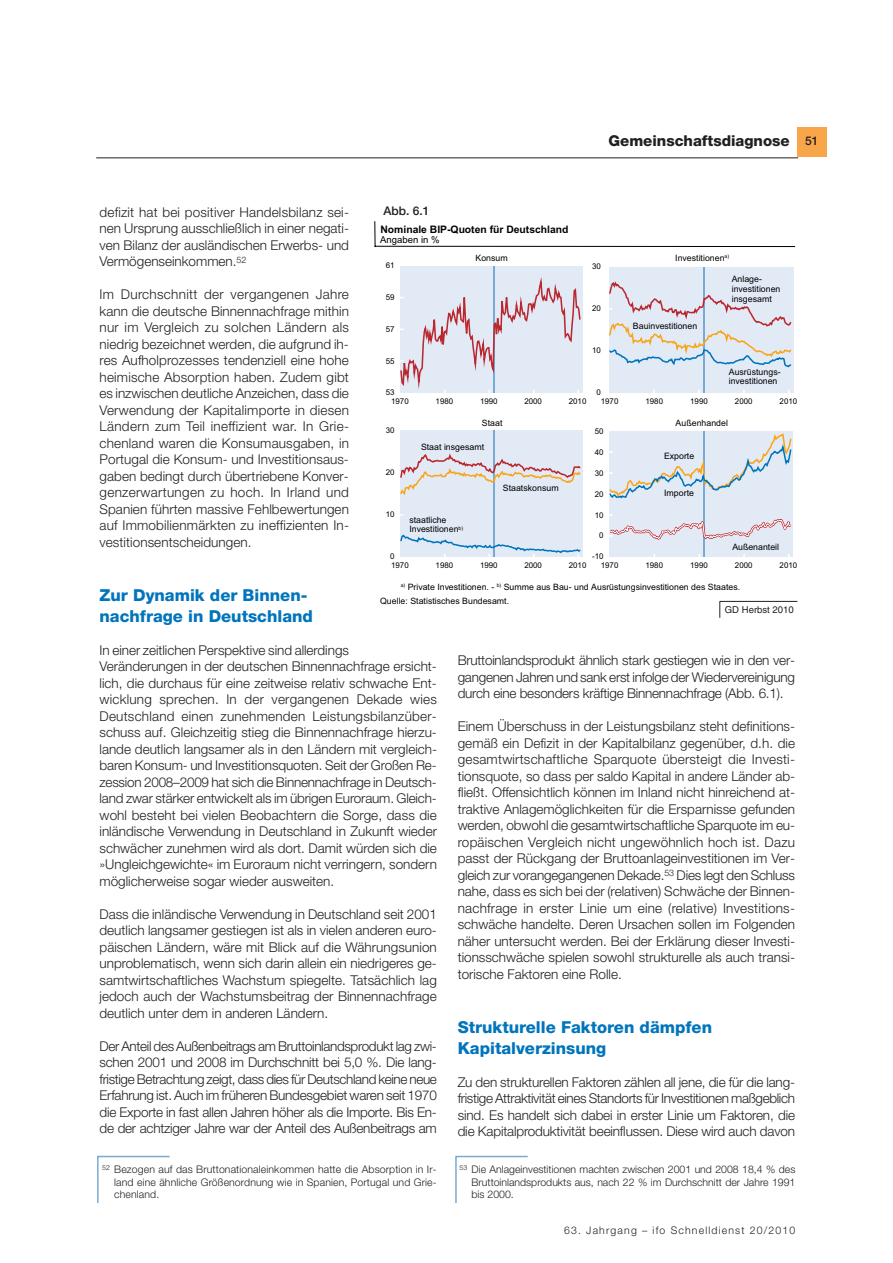
<style>
.page{position:relative;width:893px;height:1263px;background:#fff}
.page>*{position:absolute;margin:0;border:0;box-sizing:border-box;transform-origin:0 0}
.t1{font:800 16.5px/21px "Helvetica Neue LT Std";color:#0074bc}
.t2{font:800 15px "Helvetica Neue LT Std";color:#231f20}
.t3{font:300 13.5px/16.5px "Helvetica Neue LT Std";color:#231f20;text-align:justify}
.t4{font:500 12px "Helvetica Neue LT Std";color:#231f20}
.t5{font:300 10.5px/12.8px "Helvetica Neue LT Std";letter-spacing:.01em;color:#231f20;text-align:justify}
.t6{font:300 10.5px "Helvetica Neue LT Std";letter-spacing:.11em;color:#231f20}
.t7{font:700 10.35px "Arial";color:#000}
.t8{font:9.6px "Helvetica";color:#231f20}
.t9{font:9.6px "Arial";color:#000}
.t10{font:8.85px/9.3px "Arial";color:#000}
.t11{font:8.7px "Arial";color:#000}
.t12{font:7.95px "Arial";color:#000}
</style>
<div class="page">
<hr style="left:96px;top:157px;width:702px;height:1px;background:#231f20">
<div style="left:796px;top:128px;width:30px;height:29px;background:#f9a64a"></div>
<svg style="left:374px;top:222px;width:1px;height:24px"></svg>
<hr style="left:375px;top:246px;width:419px;height:1px;background:#000">
<svg style="left:400px;top:266px;width:181px;height:127px;background:#dedae6"></svg>
<div style="left:609px;top:267px;width:184px;height:126px;background:#e2eaf6"></div>
<div style="left:400px;top:430px;width:182px;height:127px;background:#e2eaf6"></div>
<hr style="left:493px;top:430px;width:2px;height:127px;background:#79aad4">
<svg style="left:400px;top:453px;width:181px;height:42px"></svg>
<div style="left:609px;top:431px;width:184px;height:126px;background:#e2eaf6"></div>
<hr style="left:703px;top:431px;width:1px;height:126px;background:#79aad4">
<svg style="left:609px;top:431px;width:183px;height:69px"></svg>
<svg style="left:400px;top:534px;width:181px;height:23px"></svg>
<hr style="left:719px;top:601px;width:78px;height:1px;background:#231f20">
<svg style="left:719px;top:601px;width:1px;height:17px"></svg>
<svg style="left:609px;top:514px;width:182px;height:29px"></svg>
<hr style="left:703px;top:267px;width:1px;height:126px;background:#79aad4">
<svg style="left:609px;top:279px;width:183px;height:89px"></svg>
<svg style="left:97px;top:1155px;width:73px;height:48px"></svg>
<svg style="left:455px;top:1155px;width:73px;height:48px"></svg>
<p class="t2" style="left:608px;top:135px;width:183px">Gemeinschaftsdiagnose</p>
<p class="t4" style="left:805px;top:136px;width:15px">51</p>
<p class="t4" style="left:383px;top:206px;width:48px">Abb. 6.1</p>
<p class="t3" style="left:100px;top:205px;width:251px">defizit hat bei positiver Handelsbilanz sei&shy;nen Ursprung ausschließlich in einer negati&shy;ven Bilanz der ausländischen Erwerbs- und Vermögenseinkommen.<sup>52</sup></p>
<p class="t3" style="left:100px;top:287px;width:251px">Im Durchschnitt der vergangenen Jahre kann die deutsche Binnennachfrage mithin nur im Vergleich zu solchen Ländern als niedrig bezeichnet werden, die aufgrund ih&shy;res Aufholprozesses tendenziell eine hohe heimische Absorption haben. Zudem gibt es inzwischen deutliche Anzeichen, dass die Verwendung der Kapitalimporte in diesen Ländern zum Teil ineffizient war. In Grie&shy;chenland waren die Konsumausgaben, in Portugal die Konsum- und Investitionsaus&shy;gaben bedingt durch übertriebene Konver&shy;genzerwartungen zu hoch. In Irland und Spanien führten massive Fehlbewertungen auf Immobilienmärkten zu ineffizienten In&shy;vestitionsentscheidungen.</p>
<p class="t1" style="left:100px;top:586px;width:215px">Zur Dynamik der Binnen&shy;nachfrage in Deutschland</p>
<p class="t3" style="left:100px;top:643px;width:339px;text-align:left">In einer zeitlichen Perspektive sind allerdings Veränderungen in der deutschen Binnennachfrage ersicht&shy;lich, die durchaus für eine zeitweise relativ schwache Ent&shy;wicklung sprechen. In der vergangenen Dekade wies Deutschland einen zunehmenden Leistungsbilanzüber&shy;schuss auf. Gleichzeitig stieg die Binnennachfrage hierzu&shy;lande deutlich langsamer als in den Ländern mit vergleich&shy;baren Konsum- und Investitionsquoten. Seit der Großen Re&shy;zession 2008–2009 hat sich die Binnennachfrage in Deutsch&shy;land zwar stärker entwickelt als im übrigen Euroraum. Gleich&shy;wohl besteht bei vielen Beobachtern die Sorge, dass die inländische Verwendung in Deutschland in Zukunft wieder schwächer zunehmen wird als dort. Damit würden sich die »Ungleichgewichte« im Euroraum nicht verringern, sondern möglicherweise sogar wieder ausweiten.</p>
<p class="t3" style="left:100px;top:907px;width:339px">Dass die inländische Verwendung in Deutschland seit 2001 deutlich langsamer gestiegen ist als in vielen anderen euro&shy;päischen Ländern, wäre mit Blick auf die Währungsunion unproblematisch, wenn sich darin allein ein niedrigeres ge&shy;samtwirtschaftliches Wachstum spiegelte. Tatsächlich lag jedoch auch der Wachstumsbeitrag der Binnennachfrage deutlich unter dem in anderen Ländern.</p>
<p class="t3" style="left:100px;top:1039px;width:339px">Der Anteil des Außenbeitrags am Bruttoinlandsprodukt lag zwi&shy;schen 2001 und 2008 im Durchschnitt bei 5,0 %. Die lang&shy;fristige Betrachtung zeigt, dass dies für Deutschland keine neue Erfahrung ist. Auch im früheren Bundesgebiet waren seit 1970 die Exporte in fast allen Jahren höher als die Importe. Bis En&shy;de der achtziger Jahre war der Anteil des Außenbeitrags am</p>
<p class="t7" style="left:380px;top:225px;width:189px">Nominale BIP-Quoten für Deutschland</p>
<p class="t9" style="left:380px;top:236px;width:61px">Angaben in %</p>
<p class="t11" style="left:675px;top:255px;width:55px">Investitionen<sup>a)</sup></p>
<p class="t11" style="left:475px;top:255px;width:34px">Konsum</p>
<p class="t12" style="left:386px;top:263px;width:10px">61</p>
<p class="t12" style="left:592px;top:264px;width:10px">30</p>
<p class="t10" style="left:731px;top:274px;width:50px;line-height:10.2px">Anlage&shy;investitionen insgesamt</p>
<p class="t12" style="left:386px;top:294px;width:10px">59</p>
<p class="t12" style="left:592px;top:306px;width:10px">20</p>
<p class="t10" style="left:633px;top:322px;width:66px">Bauinvestitionen</p>
<p class="t12" style="left:386px;top:326px;width:10px">57</p>
<p class="t12" style="left:592px;top:348px;width:10px">10</p>
<p class="t12" style="left:386px;top:358px;width:10px">55</p>
<p class="t10" style="left:728px;top:368px;width:53px">Ausrüstungs&shy;investitionen</p>
<p class="t12" style="left:386px;top:390px;width:10px">53</p>
<p class="t12" style="left:596px;top:390px;width:6px">0</p>
<p class="t12" style="left:391px;top:398px;width:19px">1970</p>
<p class="t12" style="left:435px;top:398px;width:19px">1980</p>
<p class="t12" style="left:480px;top:398px;width:19px">1990</p>
<p class="t12" style="left:524px;top:398px;width:19px">2000</p>
<p class="t12" style="left:569px;top:398px;width:19px">2010</p>
<p class="t12" style="left:600px;top:398px;width:19px">1970</p>
<p class="t12" style="left:645px;top:398px;width:19px">1980</p>
<p class="t12" style="left:690px;top:398px;width:19px">1990</p>
<p class="t12" style="left:735px;top:398px;width:19px">2000</p>
<p class="t12" style="left:779px;top:398px;width:19px">2010</p>
<p class="t11" style="left:482px;top:419px;width:22px">Staat</p>
<p class="t11" style="left:675px;top:419px;width:54px">Außenhandel</p>
<p class="t12" style="left:386px;top:427px;width:10px">30</p>
<p class="t12" style="left:594px;top:428px;width:10px">50</p>
<p class="t10" style="left:421px;top:443px;width:65px">Staat insgesamt</p>
<p class="t12" style="left:594px;top:449px;width:10px">40</p>
<p class="t10" style="left:664px;top:452px;width:32px">Exporte</p>
<p class="t10" style="left:664px;top:489px;width:31px">Importe</p>
<p class="t12" style="left:386px;top:469px;width:10px">20</p>
<p class="t12" style="left:594px;top:470px;width:10px">30</p>
<p class="t10" style="left:503px;top:484px;width:57px">Staatskonsum</p>
<p class="t12" style="left:594px;top:491px;width:10px">20</p>
<p class="t12" style="left:386px;top:512px;width:10px">10</p>
<p class="t12" style="left:594px;top:512px;width:10px">10</p>
<p class="t10" style="left:409px;top:516px;width:55px">staatliche<br>Investitionen<sup>b)</sup></p>
<p class="t12" style="left:599px;top:533px;width:6px">0</p>
<p class="t10" style="left:732px;top:543px;width:48px">Außenanteil</p>
<p class="t12" style="left:390px;top:554px;width:6px">0</p>
<p class="t12" style="left:592px;top:554px;width:13px">-10</p>
<p class="t12" style="left:391px;top:563px;width:19px">1970</p>
<p class="t12" style="left:435px;top:563px;width:19px">1980</p>
<p class="t12" style="left:480px;top:563px;width:19px">1990</p>
<p class="t12" style="left:524px;top:563px;width:19px">2000</p>
<p class="t12" style="left:569px;top:563px;width:19px">2010</p>
<p class="t12" style="left:600px;top:563px;width:19px">1970</p>
<p class="t12" style="left:645px;top:563px;width:19px">1980</p>
<p class="t12" style="left:690px;top:563px;width:19px">1990</p>
<p class="t12" style="left:735px;top:563px;width:19px">2000</p>
<p class="t12" style="left:779px;top:563px;width:19px">2010</p>
<p class="t11" style="left:400px;top:584px;width:341px"><sup>a)</sup> Private Investitionen. - <sup>b)</sup> Summe aus Bau- und Ausrüstungsinvestitionen des Staates.</p>
<p class="t8" style="left:724px;top:607px;width:70px">GD Herbst 2010</p>
<p class="t11" style="left:380px;top:598px;width:130px">Quelle: Statistisches Bundesamt.</p>
<p class="t3" style="left:457px;top:653px;width:339px">Bruttoinlandsprodukt ähnlich stark gestiegen wie in den ver&shy;gangenen Jahren und sank erst infolge der Wiedervereinigung durch eine besonders kräftige Binnennachfrage (Abb. 6.1).</p>
<p class="t3" style="left:457px;top:719px;width:339px">Einem Überschuss in der Leistungsbilanz steht definitions&shy;gemäß ein Defizit in der Kapitalbilanz gegenüber, d.h. die gesamtwirtschaftliche Sparquote übersteigt die Investi&shy;tionsquote, so dass per saldo Kapital in andere Länder ab&shy;fließt. Offensichtlich können im Inland nicht hinreichend at&shy;traktive Anlagemöglichkeiten für die Ersparnisse gefunden werden, obwohl die gesamtwirtschaftliche Sparquote im eu&shy;ropäischen Vergleich nicht ungewöhnlich hoch ist. Dazu passt der Rückgang der Bruttoanlageinvestitionen im Ver&shy;gleich zur vorangegangenen Dekade.<sup>53</sup> Dies legt den Schluss nahe, dass es sich bei der (relativen) Schwäche der Binnen&shy;nachfrage in erster Linie um eine (relative) Investitions&shy;schwäche handelte. Deren Ursachen sollen im Folgenden näher untersucht werden. Bei der Erklärung dieser Investi&shy;tionsschwäche spielen sowohl strukturelle als auch transi&shy;torische Faktoren eine Rolle.</p>
<p class="t1" style="left:457px;top:1018px;width:256px">Strukturelle Faktoren dämpfen<br>Kapitalverzinsung</p>
<p class="t3" style="left:457px;top:1075px;width:339px">Zu den strukturellen Faktoren zählen all jene, die für die lang&shy;fristige Attraktivität eines Standorts für Investitionen maßgeblich sind. Es handelt sich dabei in erster Linie um Faktoren, die die Kapitalproduktivität beeinflussen. Diese wird auch davon</p>
<p class="t5" style="left:114px;top:1164px;width:324px;text-indent:-12px"><sup>52</sup> Bezogen auf das Bruttonationaleinkommen hatte die Absorption in Ir&shy;land eine ähnliche Größenordnung wie in Spanien, Portugal und Grie&shy;chenland.</p>
<p class="t5" style="left:471px;top:1164px;width:325px;text-indent:-12px"><sup>53</sup> Die Anlageinvestitionen machten zwischen 2001 und 2008 18,4 % des Bruttoinlandsprodukts aus, nach 22 % im Durchschnitt der Jahre 1991 bis 2000.</p>
<p class="t6" style="left:564px;top:1227px;width:233px">63. Jahrgang – ifo Schnelldienst 20/2010</p>
</div>
